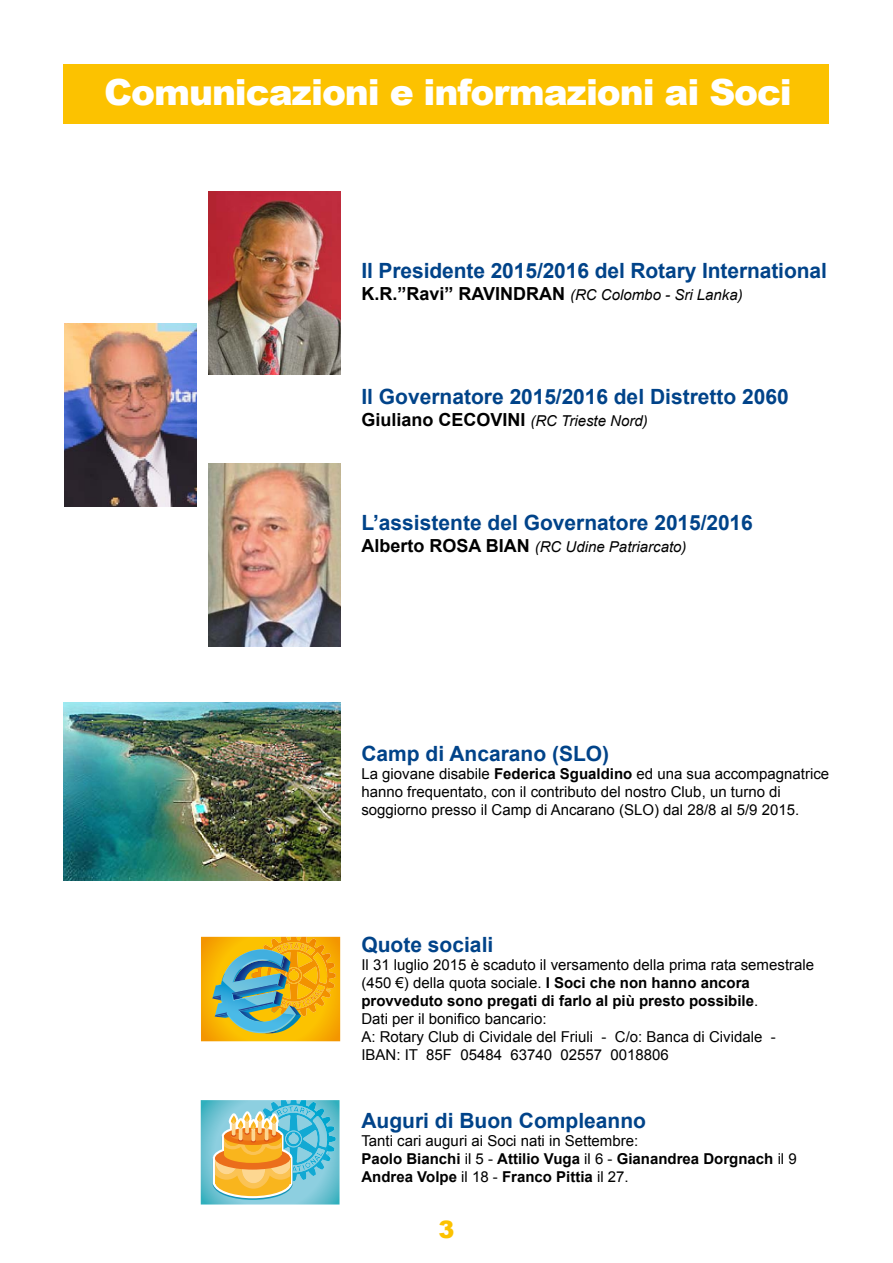
<style>
.page{position:relative;width:893px;height:1263px;background:#fff}
.page>*{position:absolute;margin:0;border:0;box-sizing:border-box;transform-origin:0 0}
.t1{font:900 36px "Arial";letter-spacing:-.03em;color:#fff}
.t2{font:900 24px "Arial";color:#fcc200}
.t3{font:700 21px "Arial";color:#004389}
.t4{font:700 18px "Arial";color:#000}
.t5{font:15px/18px "Arial";color:#000}
.t6{font:700 15px/18px "Arial";color:#000}
.t7{font:italic 15px "Arial";color:#000}
.s1{font-weight:700;font-style:normal;font-size:18px}
.s2{font-weight:400;font-style:italic;font-size:15px}
.s3{font-weight:700}
.s4{font-weight:400}
</style>
<div class="page">
<div style="left:64px;top:64px;width:765px;height:59px;background:#fcc200"></div>
<img style="left:208px;top:191px;width:132px;height:183px">
<img style="left:65px;top:323px;width:132px;height:183px">
<img style="left:208px;top:463px;width:132px;height:183px">
<img style="left:64px;top:702px;width:276px;height:179px">
<svg style="left:213px;top:1100px;width:123px;height:100px;background:#a6bd9f"></svg>
<svg style="left:212px;top:937px;width:124px;height:96px;background:#b3aa50"></svg>
<h1 class="t1" style="left:104px;top:66px;width:689px">Comunicazioni e informazioni ai Soci</h1>
<h3 class="t3" style="left:361px;top:257px;width:467px">Il Presidente 2015/2016 del Rotary International</h3>
<p class="t7" style="left:361px;top:285px;width:383px"><span class="s1">K.R.”Ravi” RAVINDRAN</span> (RC Colombo - Sri Lanka)</p>
<h3 class="t3" style="left:361px;top:383px;width:429px">Il Governatore 2015/2016 del Distretto 2060</h3>
<p class="t4" style="left:361px;top:408px;width:288px">Giuliano CECOVINI <span class="s2">(RC Trieste Nord)</span></p>
<h3 class="t3" style="left:361px;top:509px;width:393px">L’assistente del Governatore 2015/2016</h3>
<p class="t7" style="left:361px;top:537px;width:327px"><span class="s1">Alberto ROSA BIAN</span> (RC Udine Patriarcato)</p>
<h3 class="t3" style="left:361px;top:739px;width:249px">Camp di Ancarano (SLO)</h3>
<p class="t5" style="left:361px;top:765px;width:469px">La giovane disabile <span class="s3">Federica Sgualdino</span> ed una sua accompagnatrice hanno frequentato, con il contributo del nostro Club, un turno di soggiorno presso il Camp di Ancarano (SLO) dal 28/8 al 5/9 2015.</p>
<h3 class="t3" style="left:361px;top:930px;width:133px">Quote sociali</h3>
<p class="t5" style="left:361px;top:955px;width:454px">Il 31 luglio 2015 è scaduto il versamento della prima rata semestrale (450 €) della quota sociale. <span class="s3">I Soci che non hanno ancora provveduto sono pregati di farlo al più presto possibile</span>.<br>Dati per il bonifico bancario:<br>A: Rotary Club di Cividale del Friuli - C/o: Banca di Cividale - IBAN: IT 85F 05484 63740 02557 0018806</p>
<h3 class="t3" style="left:361px;top:1107px;width:286px">Auguri di Buon Compleanno</h3>
<p class="t6" style="left:361px;top:1132px;width:437px"><span class="s4">Tanti cari auguri ai Soci nati in Settembre:<br></span>Paolo Bianchi <span class="s4">il 5 -</span> Attilio Vuga <span class="s4">il 6 -</span> Gianandrea Dorgnach <span class="s4">il 9<br></span>Andrea Volpe <span class="s4">il 18 -</span> Franco Pittia <span class="s4">il 27.</span></p>
<h2 class="t2" style="left:438px;top:1212px;width:18px">3</h2>
</div>
